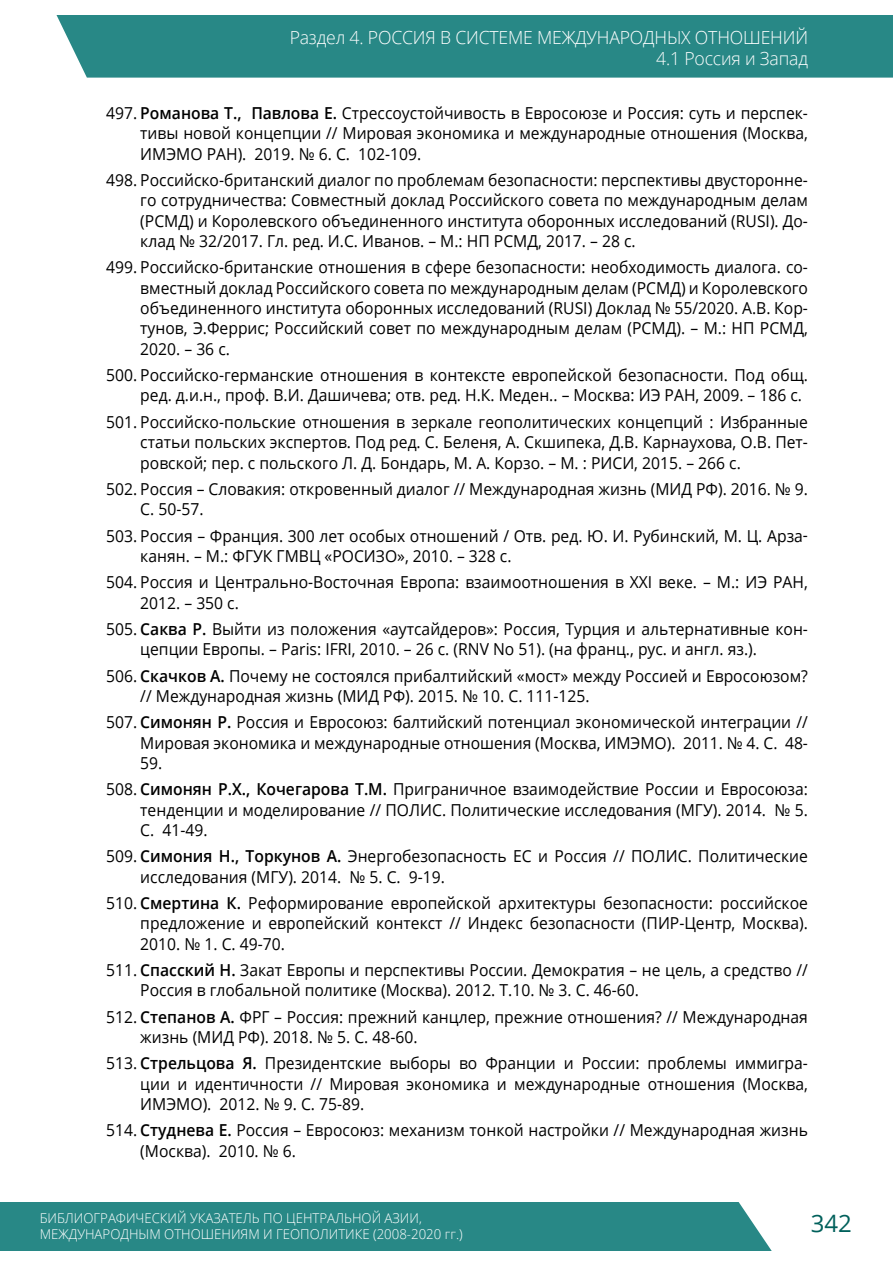
<style>
.page{position:relative;width:893px;height:1263px;background:#fff}
.page>*{position:absolute;margin:0;border:0;box-sizing:border-box;transform-origin:0 0}
.t1{font:24px "Open Sans";color:#00605b}
.t2{font:300 18px/21.6px "Open Sans";letter-spacing:-.01em;color:#fff;text-align:right}
.t3{font:16.5px/20.4px "Open Sans";color:#000;scale:.95 1}
.t4{font:300 13.5px/16.2px "Open Sans";color:#fff}
.s1{font-weight:600}
</style>
<div class="page">
<div style="left:0;top:1202px;width:893px;height:48px;background:#288886"></div>
<svg style="left:735px;top:1202px;width:158px;height:49px;background:#e3efef"></svg>
<div style="left:56px;top:15px;width:837px;height:63px;background:#288886"></div>
<p class="t2" style="left:290px;top:26px;width:520px">Раздел 4. РОССИЯ В СИСТЕМЕ МЕЖДУНАРОДНЫХ ОТНОШЕНИЙ<br>4.1 Россия и Запад</p>
<p class="t3" style="left:140px;top:102px;width:704px;text-align:justify;text-indent:-34px">497. <span class="s1">Романова Т., Павлова Е.</span> Стрессоустойчивость в Евросоюзе и Россия: суть и перспек&shy;тивы новой концепции // Мировая экономика и международные отношения (Москва, ИМЭМО РАН). 2019. № 6. C. 102-109.</p>
<p class="t3" style="left:140px;top:169px;width:704px;text-align:justify;text-indent:-34px">498. Российско-британский диалог по проблемам безопасности: перспективы двусторонне&shy;го сотрудничества: Совместный доклад Российского совета по международным делам (РСМД) и Королевского объединенного института оборонных исследований (RUSI). До&shy;клад № 32/2017. Гл. ред. И.С. Иванов. – М.: НП РСМД, 2017. – 28 с.</p>
<p class="t3" style="left:140px;top:257px;width:704px;text-align:justify;text-indent:-34px">499. Российско-британские отношения в сфере безопасности: необходимость диалога. со&shy;вместный доклад Российского совета по международным делам (РСМД) и Королевского объединенного института оборонных исследований (RUSI) Доклад № 55/2020. А.В. Кор&shy;тунов, Э.Феррис; Российский совет по международным делам (РСМД). – М.: НП РСМД, 2020. – 36 с.</p>
<p class="t3" style="left:140px;top:364px;width:704px;text-indent:-34px">500. Российско-германские отношения в контексте европейской безопасности. Под общ. ред. д.и.н., проф. В.И. Дашичева; отв. ред. Н.К. Меден.. – Москва: ИЭ РАН, 2009. – 186 с.</p>
<p class="t3" style="left:140px;top:411px;width:704px;text-align:justify;text-indent:-34px">501. Российско-польские отношения в зеркале геополитических концепций : Избранные статьи польских экспертов. Под ред. С. Беленя, А. Скшипека, Д.В. Карнаухова, О.В. Пет&shy;ровской; пер. с польского Л. Д. Бондарь, М. А. Корзо. – М. : РИСИ, 2015. – 266 с.</p>
<p class="t3" style="left:140px;top:478px;width:704px;text-indent:-34px">502. Россия – Словакия: откровенный диалог // Международная жизнь (МИД РФ). 2016. № 9.<br>C. 50-57.</p>
<p class="t3" style="left:140px;top:525px;width:704px;text-indent:-34px">503. Россия – Франция. 300 лет особых отношений / Отв. ред. Ю. И. Рубинский, М. Ц. Арза&shy;канян. – М.: ФГУК ГМВЦ «РОСИЗО», 2010. – 328 с.</p>
<p class="t3" style="left:140px;top:571px;width:704px;text-indent:-34px">504. Россия и Центрально-Восточная Европа: взаимоотношения в XXI веке. – М.: ИЭ РАН,<br>2012. – 350 с.</p>
<p class="t3" style="left:140px;top:618px;width:704px;text-indent:-34px">505. <span class="s1">Саква Р.</span> Выйти из положения «аутсайдеров»: Россия, Турция и альтернативные кон&shy;цепции Европы. – Paris: IFRI, 2010. – 26 с. (RNV No 51). (на франц., рус. и англ. яз.).</p>
<p class="t3" style="left:140px;top:665px;width:704px;text-indent:-34px">506. <span class="s1">Скачков А.</span> Почему не состоялся прибалтийский «мост» между Россией и Евросоюзом? // Международная жизнь (МИД РФ). 2015. № 10. C. 111-125.</p>
<p class="t3" style="left:140px;top:711px;width:704px;text-align:justify;text-indent:-34px">507. <span class="s1">Симонян Р.</span> Россия и Евросоюз: балтийский потенциал экономической интеграции // Мировая экономика и международные отношения (Москва, ИМЭМО). 2011. № 4. C. 48- 59.</p>
<p class="t3" style="left:140px;top:779px;width:704px;text-align:justify;text-indent:-34px">508. <span class="s1">Симонян Р.Х., Кочегарова Т.М.</span> Приграничное взаимодействие России и Евросоюза: тенденции и моделирование // ПОЛИС. Политические исследования (МГУ). 2014. № 5.<br>C. 41-49.</p>
<p class="t3" style="left:140px;top:846px;width:704px;text-indent:-34px">509. <span class="s1">Симония Н., Торкунов А.</span> Энергобезопасность ЕС и Россия // ПОЛИС. Политические исследования (МГУ). 2014. № 5. C. 9-19.</p>
<p class="t3" style="left:140px;top:892px;width:704px;text-align:justify;text-indent:-34px">510. <span class="s1">Смертина К.</span> Реформирование европейской архитектуры безопасности: российское предложение и европейский контекст // Индекс безопасности (ПИР-Центр, Москва).<br>2010. № 1. С. 49-70.</p>
<p class="t3" style="left:140px;top:959px;width:704px;text-indent:-34px">511. <span class="s1">Спасский Н.</span> Закат Европы и перспективы России. Демократия – не цель, а средство //<br>Россия в глобальной политике (Москва). 2012. Т.10. № 3. С. 46-60.</p>
<p class="t3" style="left:140px;top:1006px;width:704px;text-indent:-34px">512. <span class="s1">Степанов А.</span> ФРГ – Россия: прежний канцлер, прежние отношения? // Международная жизнь (МИД РФ). 2018. № 5. C. 48-60.</p>
<p class="t3" style="left:140px;top:1053px;width:704px;text-align:justify;text-indent:-34px">513. <span class="s1">Стрельцова Я.</span> Президентские выборы во Франции и России: проблемы иммигра&shy;ции и идентичности // Мировая экономика и международные отношения (Москва, ИМЭМО). 2012. № 9. С. 75-89.</p>
<p class="t3" style="left:140px;top:1120px;width:704px;text-indent:-34px">514. <span class="s1">Студнева Е.</span> Россия – Евросоюз: механизм тонкой настройки // Международная жизнь (Москва). 2010. № 6.</p>
<p class="t4" style="left:40px;top:1210px;width:425px">БИБЛИОГРАФИЧЕСКИЙ УКАЗАТЕЛЬ ПО ЦЕНТРАЛЬНОЙ АЗИИ,<br>МЕЖДУНАРОДНЫМ ОТНОШЕНИЯМ И ГЕОПОЛИТИКЕ (2008-2020 гг.)</p>
<h1 class="t1" style="left:811px;top:1206px;width:43px">342</h1>
</div>
